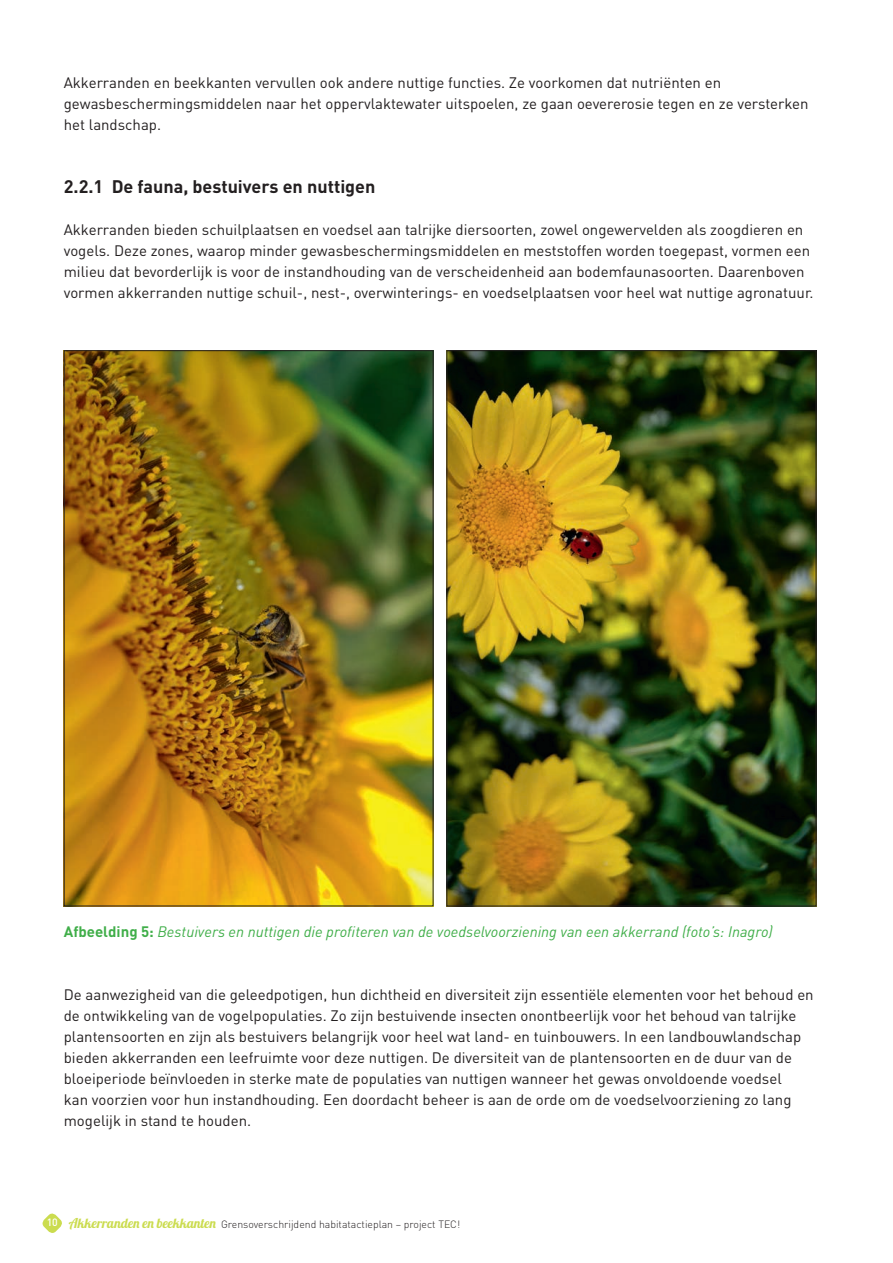
<style>
.page{position:relative;width:893px;height:1263px;background:#fff}
.page>*{position:absolute;margin:0;border:0;box-sizing:border-box;transform-origin:0 0}
.t1{font:700 18px "DINOT";color:#231f20}
.t2{font:15px/21px "DINOT";color:#231f20}
.t3{font:italic 15px "DINOT";color:#40ae49}
.t4{font:300 10.5px "DINOT";color:#231f20}
.s1{font-weight:700;font-style:normal}
.s2{font-family:"Lobster 1.4";font-weight:400;font-size:13.5px;color:#cbdc4f}
</style>
<div class="page">
<svg style="left:42px;top:1213px;width:20px;height:20px"></svg>
<img style="left:66px;top:352px;width:365px;height:552px">
<img style="left:448px;top:352px;width:366px;height:552px">
<p class="t2" style="left:64px;top:71px;width:746px">Akkerranden en beekkanten vervullen ook andere nuttige functies. Ze voorkomen dat nutriënten en gewasbeschermingsmiddelen naar het oppervlaktewater uitspoelen, ze gaan oevererosie tegen en ze versterken het landschap.</p>
<p class="t1" style="left:64px;top:174px;width:313px">2.2.1 De fauna, bestuivers en nuttigen</p>
<p class="t2" style="left:64px;top:218px;width:751px">Akkerranden bieden schuilplaatsen en voedsel aan talrijke diersoorten, zowel ongewervelden als zoogdieren en vogels. Deze zones, waarop minder gewasbeschermingsmiddelen en meststoffen worden toegepast, vormen een milieu dat bevorderlijk is voor de instandhouding van de verscheidenheid aan bodemfaunasoorten. Daarenboven vormen akkerranden nuttige schuil-, nest-, overwinterings- en voedselplaatsen voor heel wat nuttige agronatuur.</p>
<p class="t3" style="left:64px;top:921px;width:710px"><span class="s1">Afbeelding 5:</span> Bestuivers en nuttigen die profiteren van de voedselvoorziening van een akkerrand (foto’s: Inagro)</p>
<p class="t2" style="left:64px;top:983px;width:751px">De aanwezigheid van die geleedpotigen, hun dichtheid en diversiteit zijn essentiële elementen voor het behoud en de ontwikkeling van de vogelpopulaties. Zo zijn bestuivende insecten onontbeerlijk voor het behoud van talrijke plantensoorten en zijn als bestuivers belangrijk voor heel wat land- en tuinbouwers. In een landbouwlandschap bieden akkerranden een leefruimte voor deze nuttigen. De diversiteit van de plantensoorten en de duur van de bloeiperiode beïnvloeden in sterke mate de populaties van nuttigen wanneer het gewas onvoldoende voedsel<br>kan voorzien voor hun instandhouding. Een doordacht beheer is aan de orde om de voedselvoorziening zo lang mogelijk in stand te houden.</p>
<p class="t4" style="left:47px;top:1217px;width:415px"><sup>10</sup> <span class="s2">Akkerranden en beekkanten</span> Grensoverschrijdend habitatactieplan – project TEC!</p>
</div>
